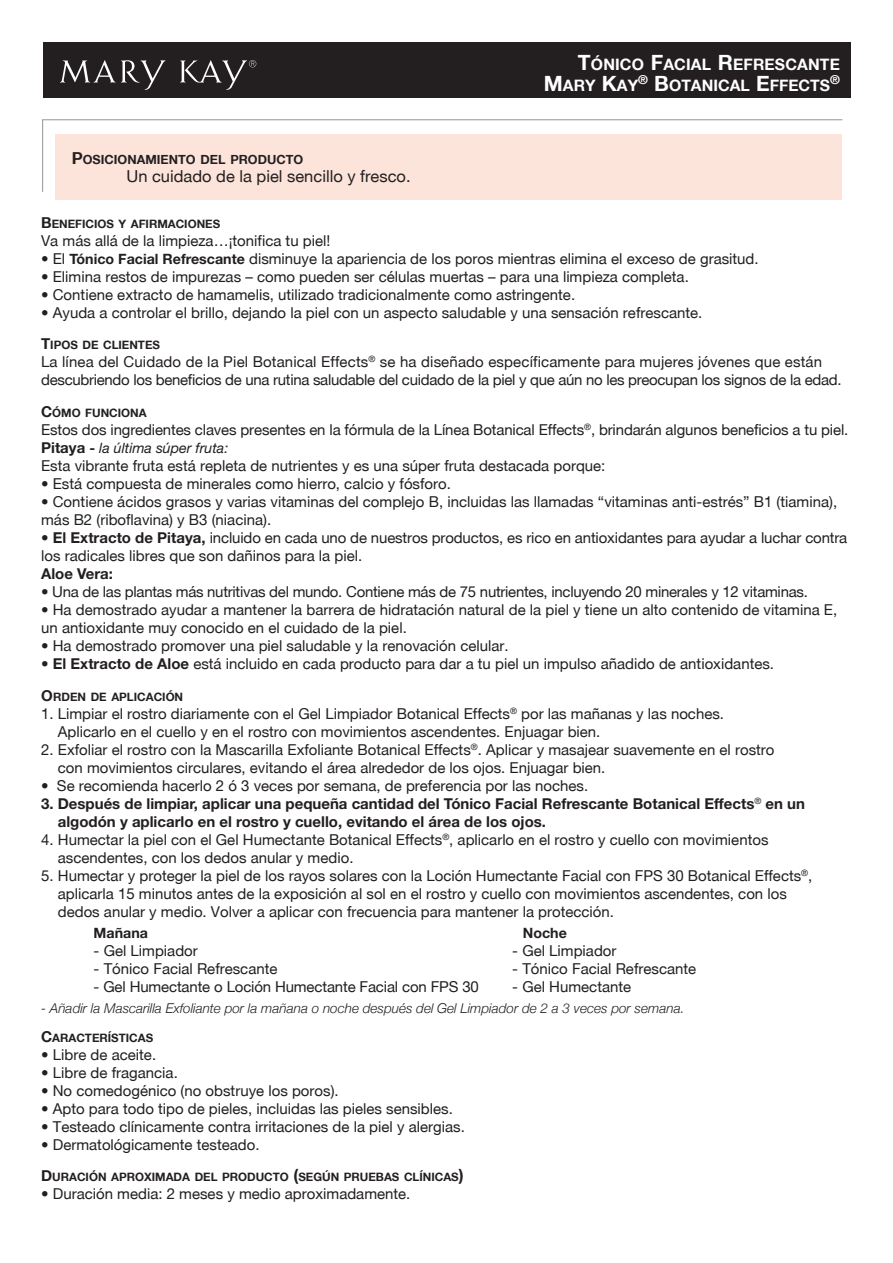
<style>
.page{position:relative;width:893px;height:1263px;background:#fff}
.page>*{position:absolute;margin:0;border:0;box-sizing:border-box;transform-origin:0 0}
.t1{font:16.5px "Helvetica Neue";color:#231f20}
.t2{font:700 15.75px/21px "Helvetica Neue";letter-spacing:.01em;color:#fff;text-align:right}
.t3{font:15px/18px "Helvetica Neue";color:#231f20}
.t4{font:15px/18px "Helvetica Neue";letter-spacing:-.02em;color:#231f20}
.t5{font:700 15px/18px "Helvetica Neue LT Std";color:#231f20}
.t6{font:italic 14.25px "Helvetica Neue LT Std";color:#231f20}
.t7{font:700 14.25px "Helvetica Neue LT Std";color:#231f20}
.t8{font:italic 300 13.5px "Helvetica Neue";color:#231f20}
.t9{font:700 12.6px "Helvetica Neue";color:#231f20}
.t10{font:700 11.55px "Helvetica Neue";color:#231f20}
.s1{font-size:21px}
.s2{font-size:16.5px}
.s3{font-size:15px}
.s4{font-family:"Helvetica Neue LT Std";font-weight:700;font-size:14.25px}
.s5{font-weight:700;font-style:normal;font-size:15px}
.s6{font-weight:700;font-style:normal}
.s7{font-family:"Helvetica Neue LT Std";font-weight:700}
</style>
<div class="page">
<div style="left:43px;top:43px;width:808px;height:55px;background:#231f20"></div>
<div style="left:56px;top:134px;width:786px;height:66px;background:#fde4db"></div>
<hr style="left:42px;top:120px;width:1px;height:72px;background:#939598">
<hr style="left:43px;top:119px;width:799px;height:1px;background:#939598">
<svg style="left:60px;top:60px;width:106px;height:30px"></svg>
<svg style="left:180px;top:60px;width:76px;height:30px"></svg>
<p class="t2" style="left:544px;top:53px;width:298px"><span class="s1">T</span>ÓNICO <span class="s1">F</span>ACIAL <span class="s1">R</span>EFRESCANTE<br><span class="s1">M</span>ARY <span class="s1">K</span>AY<sup>®</sup> <span class="s1">B</span>OTANICAL <span class="s1">E</span>FFECTS<sup>®</sup></p>
<p class="t9" style="left:72px;top:152px;width:233px"><span class="s2">P</span>OSICIONAMIENTO DEL PRODUCTO</p>
<p class="t1" style="left:126px;top:167px;width:286px">Un cuidado de la piel sencillo y fresco.</p>
<p class="t10" style="left:41px;top:216px;width:181px"><span class="s3">B</span>ENEFICIOS Y AFIRMACIONES</p>
<p class="t3" style="left:41px;top:231px;width:291px">Va más allá de la limpieza…¡tonifica tu piel!</p>
<p class="t3" style="left:41px;top:249px;width:719px">• El <span class="s4">Tónico Facial Refrescante</span> disminuye la apariencia de los poros mientras elimina el exceso de grasitud.</p>
<p class="t3" style="left:41px;top:267px;width:649px">• Elimina restos de impurezas – como pueden ser células muertas – para una limpieza completa.</p>
<p class="t3" style="left:41px;top:285px;width:535px">• Contiene extracto de hamamelis, utilizado tradicionalmente como astringente.</p>
<p class="t3" style="left:41px;top:303px;width:663px">• Ayuda a controlar el brillo, dejando la piel con un aspecto saludable y una sensación refrescante.</p>
<p class="t10" style="left:41px;top:338px;width:120px"><span class="s3">T</span>IPOS DE CLIENTES</p>
<p class="t4" style="left:41px;top:352px;width:802px">La línea del Cuidado de la Piel Botanical Effects<sup>®</sup> se ha diseñado específicamente para mujeres jóvenes que están descubriendo los beneficios de una rutina saludable del cuidado de la piel y que aún no les preocupan los signos de la edad.</p>
<p class="t10" style="left:41px;top:405px;width:107px"><span class="s3">C</span>ÓMO FUNCIONA</p>
<p class="t3" style="left:41px;top:420px;width:809px">Estos dos ingredientes claves presentes en la fórmula de la Línea Botanical Effects<sup>®</sup>, brindarán algunos beneficios a tu piel.</p>
<p class="t6" style="left:41px;top:439px;width:189px"><span class="s5">Pitaya</span> <span class="s6">-</span> la última súper fruta:</p>
<p class="t3" style="left:41px;top:456px;width:566px">Esta vibrante fruta está repleta de nutrientes y es una súper fruta destacada porque:</p>
<p class="t3" style="left:41px;top:474px;width:411px">• Está compuesta de minerales como hierro, calcio y fósforo.</p>
<p class="t3" style="left:41px;top:492px;width:797px">• Contiene ácidos grasos y varias vitaminas del complejo B, incluidas las llamadas “vitaminas anti-estrés” B1 (tiamina), más B2 (riboflavina) y B3 (niacina).</p>
<p class="t3" style="left:41px;top:528px;width:808px">• <span class="s7">El Extracto de Pitaya,</span> incluido en cada uno de nuestros productos, es rico en antioxidantes para ayudar a luchar contra los radicales libres que son dañinos para la piel.</p>
<p class="t5" style="left:41px;top:564px;width:73px">Aloe Vera:</p>
<p class="t4" style="left:41px;top:582px;width:768px">• Una de las plantas más nutritivas del mundo. Contiene más de 75 nutrientes, incluyendo 20 minerales y 12 vitaminas.</p>
<p class="t3" style="left:41px;top:600px;width:798px">• Ha demostrado ayudar a mantener la barrera de hidratación natural de la piel y tiene un alto contenido de vitamina E, un antioxidante muy conocido en el cuidado de la piel.</p>
<p class="t3" style="left:41px;top:636px;width:469px">• Ha demostrado promover una piel saludable y la renovación celular.</p>
<p class="t3" style="left:41px;top:654px;width:734px">• <span class="s7">El Extracto de Aloe</span> está incluido en cada producto para dar a tu piel un impulso añadido de antioxidantes.</p>
<p class="t10" style="left:41px;top:690px;width:144px"><span class="s3">O</span>RDEN DE APLICACIÓN</p>
<p class="t3" style="left:58px;top:705px;width:668px;text-indent:-17px">1. Limpiar el rostro diariamente con el Gel Limpiador Botanical Effects<sup>®</sup> por las mañanas y las noches.<br>Aplicarlo en el cuello y en el rostro con movimientos ascendentes. Enjuagar bien.</p>
<p class="t3" style="left:58px;top:741px;width:718px;text-indent:-17px">2. Exfoliar el rostro con la Mascarilla Exfoliante Botanical Effects<sup>®</sup>. Aplicar y masajear suavemente en el rostro con movimientos circulares, evitando el área alrededor de los ojos. Enjuagar bien.</p>
<p class="t3" style="left:41px;top:777px;width:549px">• Se recomienda hacerlo 2 ó 3 veces por semana, de preferencia por las noches.</p>
<p class="t5" style="left:58px;top:795px;width:749px;text-indent:-17px">3. Después de limpiar, aplicar una pequeña cantidad del Tónico Facial Refrescante Botanical Effects<sup>®</sup> en un algodón y aplicarlo en el rostro y cuello, evitando el área de los ojos.</p>
<p class="t3" style="left:58px;top:831px;width:712px;text-indent:-17px">4. Humectar la piel con el Gel Humectante Botanical Effects<sup>®</sup>, aplicarlo en el rostro y cuello con movimientos ascendentes, con los dedos anular y medio.</p>
<p class="t3" style="left:58px;top:867px;width:756px;text-indent:-17px">5. Humectar y proteger la piel de los rayos solares con la Loción Humectante Facial con FPS 30 Botanical Effects<sup>®</sup>, aplicarla 15 minutos antes de la exposición al sol en el rostro y cuello con movimientos ascendentes, con los dedos anular y medio. Volver a aplicar con frecuencia para mantener la protección.</p>
<p class="t7" style="left:94px;top:924px;width:56px">Mañana</p>
<p class="t3" style="left:94px;top:942px;width:106px">- Gel Limpiador</p>
<p class="t3" style="left:94px;top:960px;width:185px">- Tónico Facial Refrescante</p>
<p class="t3" style="left:94px;top:978px;width:387px">- Gel Humectante o Loción Humectante Facial con FPS 30</p>
<p class="t8" style="left:41px;top:1000px;width:645px">- Añadir la Mascarilla Exfoliante por la mañana o noche después del Gel Limpiador de 2 a 3 veces por semana.</p>
<p class="t10" style="left:41px;top:1031px;width:114px"><span class="s3">C</span>ARACTERÍSTICAS</p>
<p class="t3" style="left:41px;top:1045px;width:117px">• Libre de aceite.</p>
<p class="t3" style="left:41px;top:1063px;width:138px">• Libre de fragancia.</p>
<p class="t3" style="left:41px;top:1081px;width:299px">• No comedogénico (no obstruye los poros).</p>
<p class="t3" style="left:41px;top:1099px;width:413px">• Apto para todo tipo de pieles, incluidas las pieles sensibles.</p>
<p class="t3" style="left:41px;top:1117px;width:425px">• Testeado clínicamente contra irritaciones de la piel y alergias.</p>
<p class="t3" style="left:41px;top:1135px;width:220px">• Dermatológicamente testeado.</p>
<p class="t10" style="left:41px;top:1170px;width:424px"><span class="s3">D</span>URACIÓN APROXIMADA DEL PRODUCTO <span class="s2">(</span>SEGÚN PRUEBAS CLÍNICAS<span class="s2">)</span></p>
<p class="t3" style="left:41px;top:1185px;width:371px">• Duración media: 2 meses y medio aproximadamente.</p>
<p class="t7" style="left:523px;top:924px;width:46px">Noche</p>
<p class="t3" style="left:512px;top:941px;width:106px">- Gel Limpiador</p>
<p class="t3" style="left:512px;top:959px;width:185px">- Tónico Facial Refrescante</p>
<p class="t3" style="left:512px;top:977px;width:120px">- Gel Humectante</p>
</div>
